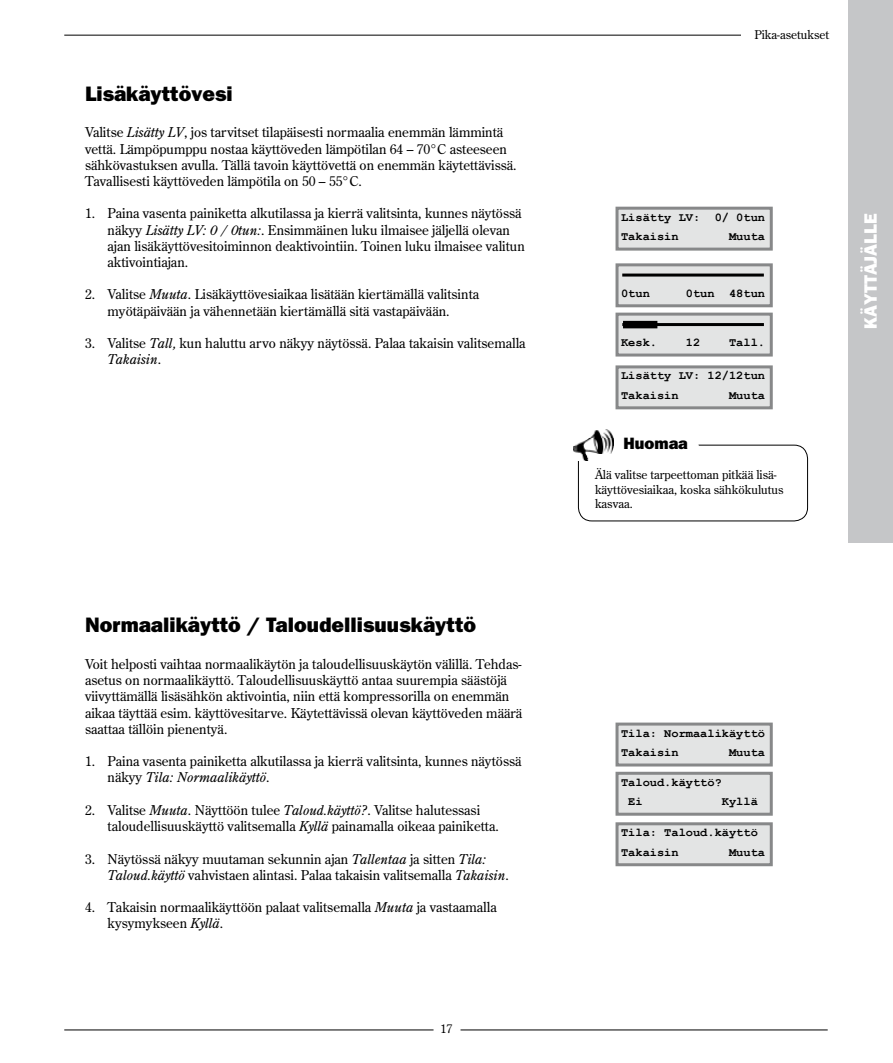
<style>
.page{position:relative;width:893px;height:1063px;background:#fff}
.page>*{position:absolute;margin:0;border:0;box-sizing:border-box;transform-origin:0 0}
.t1{font:800 21px "Franklin Gothic";color:#000}
.t2{font:800 18px "Franklin Gothic";color:#fff}
.t3{font:800 16.5px "Franklin Gothic";color:#000}
.t4{font:13.5px/16.2px "Century Old Style";color:#000}
.t5{font:700 12px/19.5px "Courier New";color:#000}
.t6{font:12px/14.4px "Century Old Style";color:#000}
.s1{font-style:italic}
</style>
<div class="page">
<hr style="left:64px;top:1030px;width:764px;height:1px;background:#000">
<hr style="left:64px;top:35px;width:764px;height:1px;background:#000">
<div style="left:434px;top:1025px;width:26px;height:10px;background:#fff"></div>
<div style="left:848px;top:0;width:45px;height:543px;background:#c5c6c8"></div>
<div style="left:741px;top:27px;width:101px;height:14px;background:#fff"></div>
<div style="left:617px;top:208px;width:154px;height:41px;background:#e3e4e4"></div>
<div style="left:615px;top:207px;width:158px;height:44px;border:3px solid #878889"></div>
<div style="left:617px;top:367px;width:154px;height:41px;background:#e3e4e4"></div>
<div style="left:615px;top:365px;width:158px;height:44px;border:3px solid #878889"></div>
<div style="left:617px;top:314px;width:154px;height:41px;background:#e3e4e4"></div>
<div style="left:615px;top:313px;width:158px;height:44px;border:3px solid #878889"></div>
<hr style="left:622px;top:323px;width:142px;height:3px;background:#000">
<div style="left:623px;top:321px;width:34px;height:7px;background:#000"></div>
<div style="left:617px;top:265px;width:154px;height:41px;background:#e3e4e4"></div>
<div style="left:615px;top:263px;width:158px;height:44px;border:3px solid #878889"></div>
<hr style="left:622px;top:274px;width:142px;height:3px;background:#000">
<div style="left:617px;top:724px;width:154px;height:41px;background:#e3e4e4"></div>
<div style="left:615px;top:723px;width:158px;height:44px;border:3px solid #878889"></div>
<div style="left:617px;top:773px;width:154px;height:41px;background:#e3e4e4"></div>
<div style="left:615px;top:772px;width:158px;height:44px;border:3px solid #878889"></div>
<div style="left:617px;top:824px;width:154px;height:41px;background:#e3e4e4"></div>
<div style="left:615px;top:822px;width:158px;height:44px;border:3px solid #878889"></div>
<div style="left:578px;top:445px;width:230px;height:76px;border:1px solid #000;border-radius:14px"></div>
<svg style="left:577px;top:444px;width:123px;height:18px"></svg>
<img style="left:573px;top:430px;width:41px;height:31px">
<h1 class="t1" style="left:85px;top:81px;width:149px">Lisäkäyttövesi</h1>
<p class="t4" style="left:85px;top:124px;width:433px">Valitse <span class="s1">Lisätty LV</span>, jos tarvitset tilapäisesti normaalia enemmän lämmintä vettä. Lämpöpumppu nostaa käyttöveden lämpötilan 64 – 70°C asteeseen sähkövastuksen avulla. Tällä tavoin käyttövettä on enemmän käytettävissä.<br>Tavallisesti käyttöveden lämpötila on 50 – 55°C.</p>
<p class="t4" style="left:108px;top:205px;width:419px;text-indent:-22px">1. Paina vasenta painiketta alkutilassa ja kierrä valitsinta, kunnes näytössä näkyy <span class="s1">Lisätty LV: 0 / 0tun:</span>. Ensimmäinen luku ilmaisee jäljellä olevan ajan lisäkäyttövesitoiminnon deaktivointiin. Toinen luku ilmaisee valitun aktivointiajan.</p>
<p class="t4" style="left:85px;top:286px;width:396px;text-align:center">2. Valitse <span class="s1">Muuta</span>. Lisäkäyttövesiaikaa lisätään kiertämällä valitsinta myötäpäivään ja vähennetään kiertämällä sitä vastapäivään.</p>
<p class="t4" style="left:108px;top:335px;width:420px;text-indent:-23px">3. Valitse <span class="s1">Tall,</span> kun haluttu arvo näkyy näytössä. Palaa takaisin valitsemalla<br><span class="s1">Takaisin</span>.</p>
<h1 class="t1" style="left:85px;top:613px;width:392px">Normaalikäyttö / Taloudellisuuskäyttö</h1>
<p class="t4" style="left:85px;top:656px;width:439px">Voit helposti vaihtaa normaalikäytön ja taloudellisuuskäytön välillä. Tehdas&shy;asetus on normaalikäyttö. Taloudellisuuskäyttö antaa suurempia säästöjä viivyttämällä lisäsähkön aktivointia, niin että kompressorilla on enemmän aikaa täyttää esim. käyttövesitarve. Käytettävissä olevan käyttöveden määrä saattaa tällöin pienentyä.</p>
<p class="t4" style="left:108px;top:753px;width:415px;text-indent:-22px">1. Paina vasenta painiketta alkutilassa ja kierrä valitsinta, kunnes näytössä näkyy <span class="s1">Tila: Normaalikäyttö</span>.</p>
<p class="t4" style="left:108px;top:802px;width:393px;text-indent:-22px">2. Valitse <span class="s1">Muuta</span>. Näyttöön tulee <span class="s1">Taloud.käyttö?</span>. Valitse halutessasi taloudellisuuskäyttö valitsemalla <span class="s1">Kyllä</span> painamalla oikeaa painiketta.</p>
<p class="t4" style="left:108px;top:850px;width:403px;text-indent:-22px">3. Näytössä näkyy muutaman sekunnin ajan <span class="s1">Tallentaa</span> ja sitten <span class="s1">Tila:<br>Taloud.käyttö</span> vahvistaen alintasi. Palaa takaisin valitsemalla <span class="s1">Takaisin</span>.</p>
<p class="t4" style="left:108px;top:899px;width:391px;text-indent:-22px">4. Takaisin normaalikäyttöön palaat valitsemalla <span class="s1">Muuta</span> ja vastaamalla kysymykseen <span class="s1">Kyllä</span>.</p>
<p class="t6" style="left:440px;top:1022px;width:13px">17</p>
<p class="t6" style="left:754px;top:27px;width:76px">Pika-asetukset</p>
<p class="t5" style="left:621px;top:207px;width:145px">Lisätty LV: 0/ 0tun<br>Takaisin</p>
<p class="t5" style="left:729px;top:226px;width:37px">Muuta</p>
<p class="t5" style="left:621px;top:283px;width:30px">0tun</p>
<p class="t5" style="left:686px;top:283px;width:81px">0tun 48tun</p>
<p class="t5" style="left:621px;top:332px;width:37px">Kesk.</p>
<p class="t5" style="left:686px;top:332px;width:16px">12</p>
<p class="t5" style="left:729px;top:332px;width:37px">Tall.</p>
<p class="t5" style="left:621px;top:366px;width:145px">Lisätty LV: 12/12tun<br>Takaisin</p>
<p class="t5" style="left:729px;top:385px;width:37px">Muuta</p>
<p class="t3" style="left:623px;top:433px;width:66px">Huomaa</p>
<p class="t6" style="left:595px;top:468px;width:190px">Älä valitse tarpeettoman pitkää lisä&shy;käyttövesiaikaa, koska sähkökulutus kasvaa.</p>
<h2 class="t2" style="left:860px;top:329px;width:116px;rotate:-90deg">KÄYTTÄJÄLLE</h2>
<p class="t5" style="left:621px;top:723px;width:145px">Tila: Normaalikäyttö<br>Takaisin</p>
<p class="t5" style="left:729px;top:742px;width:37px">Muuta</p>
<p class="t5" style="left:628px;top:772px;width:95px;text-indent:-7px">Taloud.käyttö?<br>Ei</p>
<p class="t5" style="left:722px;top:791px;width:37px">Kyllä</p>
<p class="t5" style="left:621px;top:822px;width:138px">Tila: Taloud.käyttö<br>Takaisin</p>
<p class="t5" style="left:729px;top:842px;width:37px">Muuta</p>
</div>
